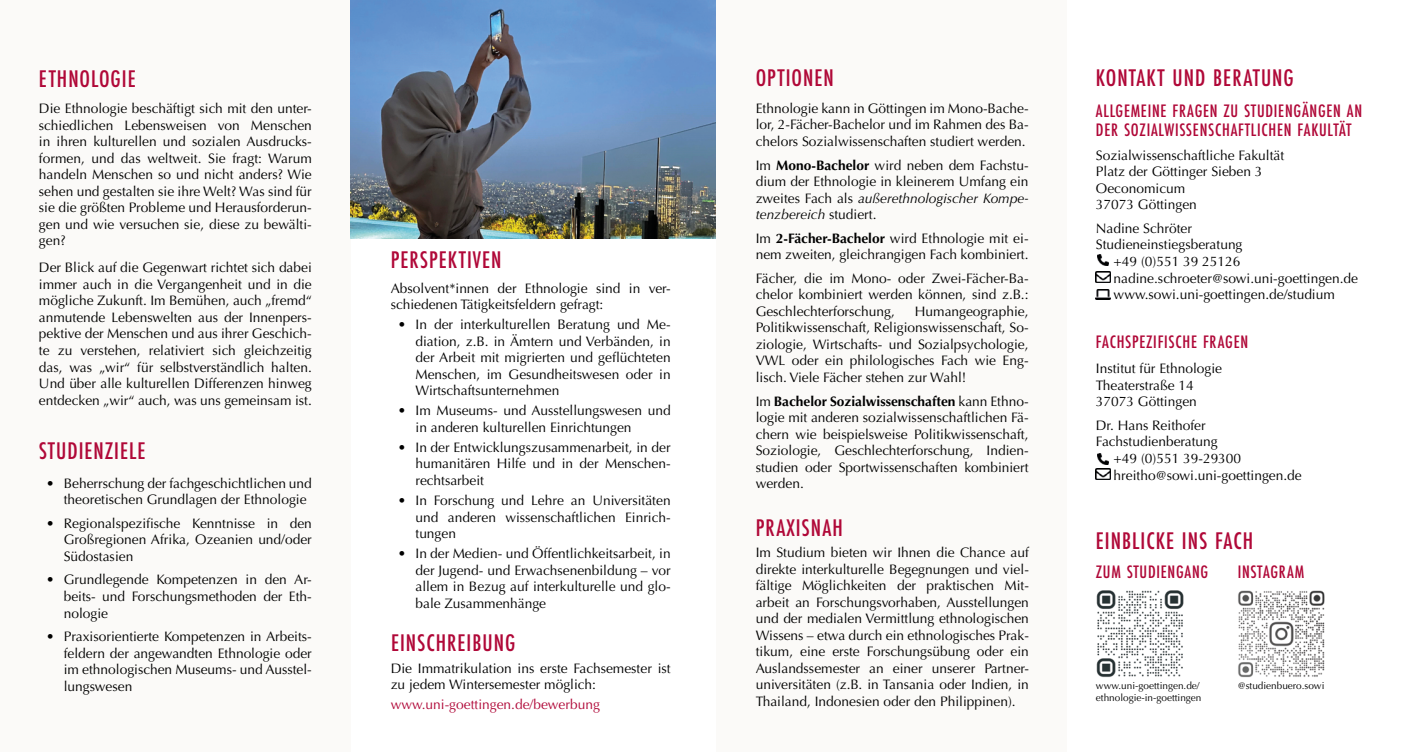
<style>
.page{position:relative;width:1414px;height:752px;background:#fff}
.page>*{position:absolute;margin:0;border:0;box-sizing:border-box;transform-origin:0 0}
.Tiel_Überschriften{font:500 25px "Futura PT Cond";letter-spacing:.04em;color:#b00838}
.Unterüberschrift{font:500 18.75px "Futura PT Cond";letter-spacing:.04em;color:#b00838}
.Fließtext{font:13.75px/16.5px "Optima LT Pro";color:#000;text-align:justify}
.Fließtext-2{font:13.75px "Optima LT Pro";color:#b00838}
.Fließtext-3{font:10px "Optima LT Pro";color:#000}
.s1{font-weight:700}
.s2{font-style:italic}
</style>
<div class="page">
<div style="left:716px;top:0;width:351px;height:751px;background:#fbfaf8"></div>
<div style="left:0;top:0;width:350px;height:751px;background:#fbfaf8"></div>
<img style="left:1096px;top:289px;width:14px;height:10px">
<svg style="left:1097px;top:453px;width:11px;height:11px"></svg>
<img style="left:350px;top:0;width:366px;height:238px">
<svg style="left:1097px;top:254px;width:12px;height:11px"></svg>
<img style="left:1096px;top:272px;width:14px;height:10px">
<img style="left:1096px;top:468px;width:14px;height:11px">
<img style="left:1096px;top:590px;width:88px;height:87px">
<img style="left:1238px;top:590px;width:87px;height:87px">
<p class="Tiel_Überschriften" style="left:39px;top:64px;width:98px">ETHNOLOGIE</p>
<p class="Fließtext" style="left:39px;top:100px;width:274px">Die Ethnologie beschäftigt sich mit den unter&shy;schiedlichen Lebensweisen von Menschen in ihren kulturellen und sozialen Ausdrucks&shy;formen, und das weltweit. Sie fragt: Warum handeln Menschen so und nicht anders? Wie sehen und gestalten sie ihre Welt? Was sind für sie die größten Probleme und Herausforderun&shy;gen und wie versuchen sie, diese zu bewälti&shy;gen?</p>
<p class="Fließtext" style="left:39px;top:259px;width:274px">Der Blick auf die Gegenwart richtet sich dabei immer auch in die Vergangenheit und in die mögliche Zukunft. Im Bemühen, auch „fremd“ anmutende Lebenswelten aus der Innenpers&shy;pektive der Menschen und aus ihrer Geschich&shy;te zu verstehen, relativiert sich gleichzeitig das, was „wir“ für selbstverständlich halten.<br>Und über alle kulturellen Differenzen hinweg entdecken „wir“ auch, was uns gemeinsam ist.</p>
<p class="Tiel_Überschriften" style="left:39px;top:436px;width:108px">STUDIENZIELE</p>
<p class="Fließtext" style="left:64px;top:474px;width:250px;text-indent:-18px">• Beherrschung der fachgeschichtlichen und theoretischen Grundlagen der Ethnologie</p>
<p class="Fließtext" style="left:64px;top:514px;width:250px;text-indent:-18px">• Regionalspezifische Kenntnisse in den Großregionen Afrika, Ozeanien und/oder Südostasien</p>
<p class="Fließtext" style="left:64px;top:571px;width:250px;text-indent:-18px">• Grundlegende Kompetenzen in den Ar&shy;beits- und Forschungsmethoden der Eth&shy;nologie</p>
<p class="Fließtext" style="left:64px;top:628px;width:250px;text-indent:-18px">• Praxisorientierte Kompetenzen in Arbeits&shy;feldern der angewandten Ethnologie oder im ethnologischen Museums- und Ausstel&shy;lungswesen</p>
<p class="Tiel_Überschriften" style="left:391px;top:245px;width:112px">PERSPEKTIVEN</p>
<p class="Fließtext" style="left:391px;top:280px;width:281px">Absolvent*innen der Ethnologie sind in ver&shy;schiedenen Tätigkeitsfeldern gefragt:</p>
<p class="Fließtext" style="left:415px;top:316px;width:257px;text-indent:-18px">• In der interkulturellen Beratung und Me&shy;diation, z.B. in Ämtern und Verbänden, in der Arbeit mit migrierten und geflüchteten Menschen, im Gesundheitswesen oder in Wirtschaftsunternehmen</p>
<p class="Fließtext" style="left:415px;top:402px;width:257px;text-indent:-18px">• Im Museums- und Ausstellungswesen und in anderen kulturellen Einrichtungen</p>
<p class="Fließtext" style="left:415px;top:439px;width:257px;text-indent:-18px">• In der Entwicklungszusammenarbeit, in der humanitären Hilfe und in der Menschen&shy;rechtsarbeit</p>
<p class="Fließtext" style="left:415px;top:492px;width:257px;text-indent:-18px">• In Forschung und Lehre an Universitäten und anderen wissenschaftlichen Einrich&shy;tungen</p>
<p class="Fließtext" style="left:415px;top:545px;width:257px;text-indent:-18px">• In der Medien- und Öffentlichkeitsarbeit, in der Jugend- und Erwachsenenbildung – vor allem in Bezug auf interkulturelle und glo&shy;bale Zusammenhänge</p>
<p class="Tiel_Überschriften" style="left:391px;top:628px;width:126px">EINSCHREIBUNG</p>
<p class="Fließtext" style="left:391px;top:659px;width:281px">Die Immatrikulation ins erste Fachsemester ist zu jedem Wintersemester möglich:</p>
<p class="Fließtext-2" style="left:391px;top:695px;width:211px">www.uni-goettingen.de/bewerbung</p>
<p class="Tiel_Überschriften" style="left:756px;top:63px;width:80px">OPTIONEN</p>
<p class="Fließtext" style="left:756px;top:100px;width:274px">Ethnologie kann in Göttingen im Mono-Bache&shy;lor, 2-Fächer-Bachelor und im Rahmen des Ba&shy;chelors Sozialwissenschaften studiert werden.</p>
<p class="Fließtext" style="left:756px;top:157px;width:274px">Im <span class="s1">Mono-Bachelor</span> wird neben dem Fachstu&shy;dium der Ethnologie in kleinerem Umfang ein zweites Fach als <span class="s2">außerethnologischer Kompe&shy;tenzbereich</span> studiert.</p>
<p class="Fließtext" style="left:756px;top:230px;width:274px">Im <span class="s1">2-Fächer-Bachelor</span> wird Ethnologie mit ei&shy;nem zweiten, gleichrangigen Fach kombiniert.</p>
<p class="Fließtext" style="left:756px;top:270px;width:274px">Fächer, die im Mono- oder Zwei-Fächer-Ba&shy;chelor kombiniert werden können, sind z.B.:<br>Geschlechterforschung,</p>
<p class="Fließtext" style="left:756px;top:303px;width:274px;text-indent:159px">Humangeographie, Politikwissenschaft, Religionswissenschaft, So&shy;ziologie, Wirtschafts- und Sozialpsychologie, VWL oder ein philologisches Fach wie Eng&shy;lisch. Viele Fächer stehen zur Wahl!</p>
<p class="Fließtext" style="left:756px;top:392px;width:274px">Im <span class="s1">Bachelor Sozialwissenschaften</span> kann Ethno&shy;logie mit anderen sozialwissenschaftlichen Fä&shy;chern wie beispielsweise Politikwissenschaft, Soziologie, Geschlechterforschung, Indien&shy;studien oder Sportwissenschaften kombiniert werden.</p>
<p class="Tiel_Überschriften" style="left:756px;top:512px;width:89px">PRAXISNAH</p>
<p class="Fließtext" style="left:756px;top:544px;width:275px">Im Studium bieten wir Ihnen die Chance auf direkte interkulturelle Begegnungen und viel&shy;fältige Möglichkeiten der praktischen Mit&shy;arbeit an Forschungsvorhaben, Ausstellungen und der medialen Vermittlung ethnologischen Wissens – etwa durch ein ethnologisches Prak&shy;tikum, eine erste Forschungsübung oder ein Auslandssemester an einer unserer Partner&shy;universitäten (z.B. in Tansania oder Indien, in Thailand, Indonesien oder den Philippinen).</p>
<p class="Tiel_Überschriften" style="left:1096px;top:63px;width:199px">KONTAKT UND BERATUNG</p>
<p class="Unterüberschrift" style="left:1096px;top:100px;width:268px">ALLGEMEINE FRAGEN ZU STUDIENGÄNGEN AN</p>
<p class="Unterüberschrift" style="left:1096px;top:119px;width:257px">DER SOZIALWISSENSCHAFTLICHEN FAKULTÄT</p>
<p class="Fließtext" style="left:1096px;top:147px;width:190px">Sozialwissenschaftliche Fakultät</p>
<p class="Fließtext" style="left:1096px;top:163px;width:168px">Platz der Göttinger Sieben 3</p>
<p class="Fließtext" style="left:1096px;top:180px;width:91px">Oeconomicum</p>
<p class="Fließtext" style="left:1096px;top:196px;width:102px">37073 Göttingen</p>
<p class="Fließtext" style="left:1096px;top:220px;width:98px">Nadine Schröter</p>
<p class="Fließtext" style="left:1096px;top:236px;width:148px">Studieneinstiegsberatung</p>
<p class="Fließtext" style="left:1113px;top:253px;width:128px">+49 (0)551 39 25126</p>
<p class="Fließtext" style="left:1113px;top:269px;width:246px">nadine.schroeter@sowi.uni-goettingen.de</p>
<p class="Fließtext" style="left:1113px;top:286px;width:223px">www.sowi.uni-goettingen.de/studium</p>
<p class="Unterüberschrift" style="left:1096px;top:331px;width:154px">FACHSPEZIFISCHE FRAGEN</p>
<p class="Fließtext" style="left:1096px;top:360px;width:128px">Institut für Ethnologie</p>
<p class="Fließtext" style="left:1096px;top:377px;width:99px">Theaterstraße 14</p>
<p class="Fließtext" style="left:1096px;top:393px;width:102px">37073 Göttingen</p>
<p class="Fließtext" style="left:1096px;top:417px;width:111px">Dr. Hans Reithofer</p>
<p class="Fließtext" style="left:1096px;top:433px;width:123px">Fachstudienberatung</p>
<p class="Fließtext" style="left:1113px;top:450px;width:129px">+49 (0)551 39-29300</p>
<p class="Fließtext" style="left:1113px;top:466px;width:190px">hreitho@sowi.uni-goettingen.de</p>
<p class="Tiel_Überschriften" style="left:1096px;top:526px;width:159px">EINBLICKE INS FACH</p>
<p class="Unterüberschrift" style="left:1096px;top:560px;width:114px">ZUM STUDIENGANG</p>
<p class="Unterüberschrift" style="left:1238px;top:560px;width:68px">INSTAGRAM</p>
<p class="Fließtext-3" style="left:1096px;top:679px;width:105px">www.uni-goettingen.de/</p>
<p class="Fließtext-3" style="left:1096px;top:691px;width:107px">ethnologie-in-goettingen</p>
<p class="Fließtext-3" style="left:1238px;top:679px;width:88px">@studienbuero.sowi</p>
</div>
